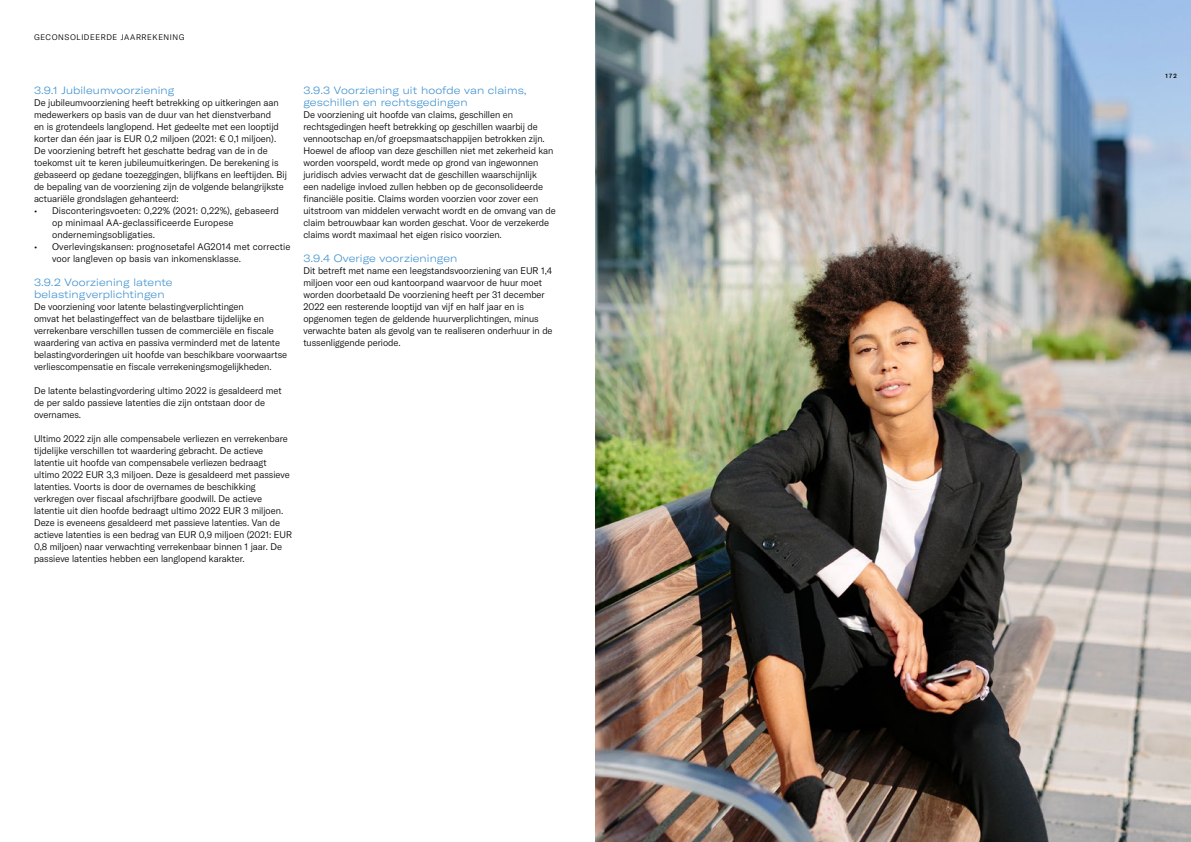
<style>
.page{position:relative;width:1191px;height:842px;background:#fff}
.page>*{position:absolute;margin:0;border:0;box-sizing:border-box;transform-origin:0 0}
.t1{font:300 expanded 10.5px/12px "GT America";letter-spacing:.01em;color:#4495d1}
.t2{font:300 9.5px/12px "GT America";color:#000}
.t3{font:300 8px "GT America";letter-spacing:.075em;color:#000}
.t4{font:500 6px "GT America";color:#000}
</style>
<div class="page">
<img style="left:595px;top:0;width:596px;height:842px">
<p class="t3" style="left:34px;top:33px;width:152px">GECONSOLIDEERDE JAARREKENING</p>
<p class="t1" style="left:34px;top:84px;width:142px">3.9.1 Jubileumvoorziening</p>
<p class="t2" style="left:34px;top:97px;width:254px">De jubileumvoorziening heeft betrekking op uitkeringen aan medewerkers op basis van de duur van het dienstverband<br>en is grotendeels langlopend. Het gedeelte met een looptijd korter dan één jaar is EUR 0,2 miljoen (2021: € 0,1 miljoen).<br>De voorziening betreft het geschatte bedrag van de in de toekomst uit te keren jubileumuitkeringen. De berekening is gebaseerd op gedane toezeggingen, blijfkans en leeftijden. Bij de bepaling van de voorziening zijn de volgende belangrijkste actuariële grondslagen gehanteerd:</p>
<p class="t2" style="left:52px;top:205px;width:228px;text-indent:-18px">• Disconteringsvoeten: 0,22% (2021: 0,22%), gebaseerd op minimaal AA-geclassificeerde Europese ondernemingsobligaties.</p>
<p class="t2" style="left:52px;top:241px;width:240px;text-indent:-18px">• Overlevingskansen: prognosetafel AG2014 met correctie voor langleven op basis van inkomensklasse.</p>
<p class="t1" style="left:34px;top:276px;width:140px">3.9.2 Voorziening latente belastingverplichtingen</p>
<p class="t2" style="left:34px;top:301px;width:255px">De voorziening voor latente belastingverplichtingen<br>omvat het belastingeffect van de belastbare tijdelijke en verrekenbare verschillen tussen de commerciële en fiscale waardering van activa en passiva verminderd met de latente belastingvorderingen uit hoofde van beschikbare voorwaartse verliescompensatie en fiscale verrekeningsmogelijkheden.</p>
<p class="t2" style="left:34px;top:385px;width:249px">De latente belastingvordering ultimo 2022 is gesaldeerd met de per saldo passieve latenties die zijn ontstaan door de overnames.</p>
<p class="t2" style="left:34px;top:433px;width:259px">Ultimo 2022 zijn alle compensabele verliezen en verrekenbare tijdelijke verschillen tot waardering gebracht. De actieve latentie uit hoofde van compensabele verliezen bedraagt ultimo 2022 EUR 3,3 miljoen. Deze is gesaldeerd met passieve latenties. Voorts is door de overnames de beschikking verkregen over fiscaal afschrijfbare goodwill. De actieve latentie uit dien hoofde bedraagt ultimo 2022 EUR 3 miljoen.<br>Deze is eveneens gesaldeerd met passieve latenties. Van de actieve latenties is een bedrag van EUR 0,9 miljoen (2021: EUR 0,8 miljoen) naar verwachting verrekenbaar binnen 1 jaar. De passieve latenties hebben een langlopend karakter.</p>
<p class="t1" style="left:303px;top:84px;width:225px">3.9.3 Voorziening uit hoofde van claims, geschillen en rechtsgedingen</p>
<p class="t2" style="left:303px;top:109px;width:254px">De voorziening uit hoofde van claims, geschillen en rechtsgedingen heeft betrekking op geschillen waarbij de vennootschap en/of groepsmaatschappijen betrokken zijn.<br>Hoewel de afloop van deze geschillen niet met zekerheid kan worden voorspeld, wordt mede op grond van ingewonnen juridisch advies verwacht dat de geschillen waarschijnlijk<br>een nadelige invloed zullen hebben op de geconsolideerde financiële positie. Claims worden voorzien voor zover een uitstroom van middelen verwacht wordt en de omvang van de claim betrouwbaar kan worden geschat. Voor de verzekerde claims wordt maximaal het eigen risico voorzien.</p>
<p class="t1" style="left:303px;top:252px;width:155px">3.9.4 Overige voorzieningen</p>
<p class="t2" style="left:303px;top:265px;width:251px">Dit betreft met name een leegstandsvoorziening van EUR 1,4 miljoen voor een oud kantoorpand waarvoor de huur moet worden doorbetaald De voorziening heeft per 31 december 2022 een resterende looptijd van vijf en half jaar en is opgenomen tegen de geldende huurverplichtingen, minus verwachte baten als gevolg van te realiseren onderhuur in de tussenliggende periode.</p>
<p class="t4" style="left:1165px;top:73px;width:13px">172</p>
</div>
